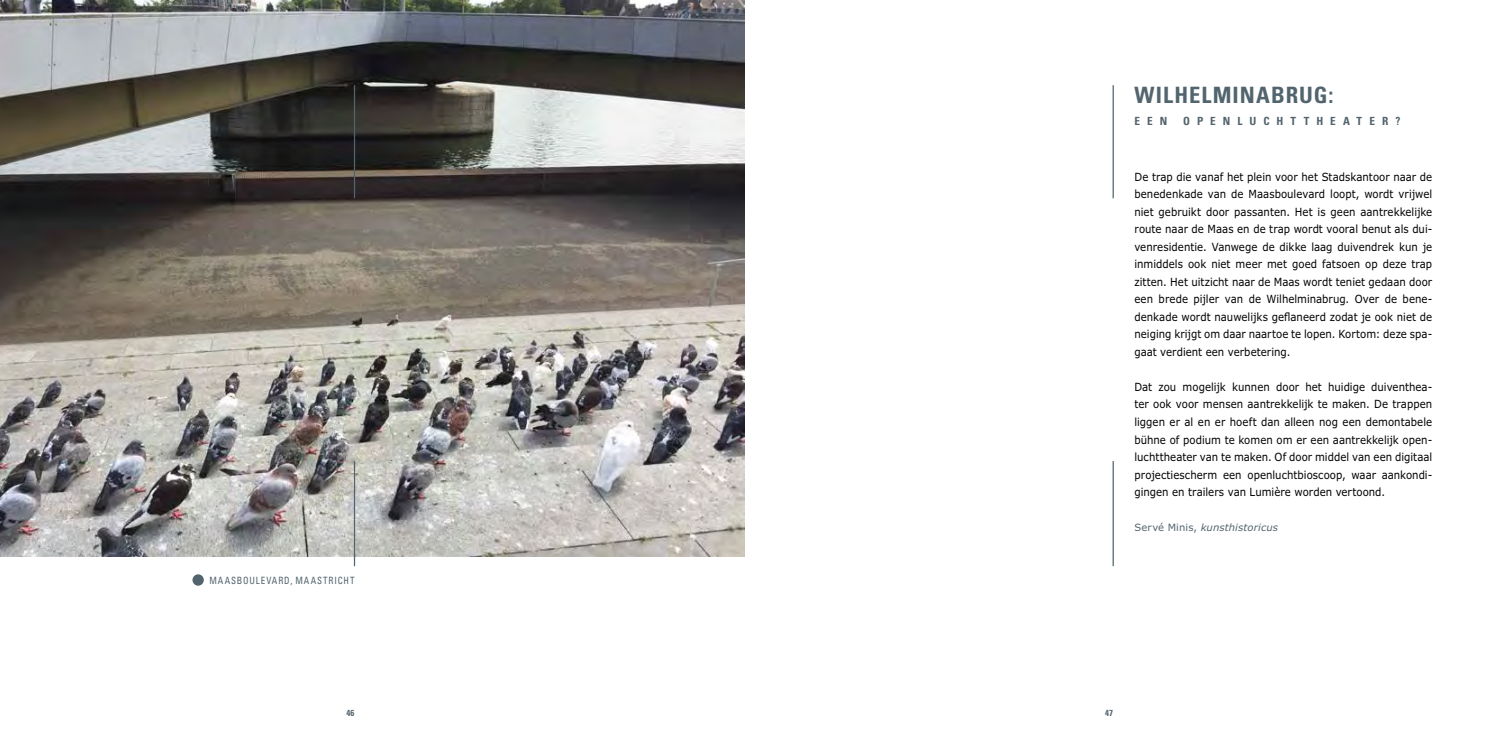
<style>
.page{position:relative;width:1489px;height:745px;background:#fff}
.page>*{position:absolute;margin:0;border:0;box-sizing:border-box;transform-origin:0 0}
.t1{font:700 condensed 22.5px "Univers";letter-spacing:.045em;color:#52646d}
.t2{font:11.25px/17.5px "Verdana Pro";letter-spacing:.005em;color:#000;text-align:justify;scale:.9 1}
.t3{font:700 condensed 11.25px "Univers";letter-spacing:.62em;color:#52646d}
.t4{font:italic 10px "Verdana Pro";letter-spacing:.01em;color:#52646d}
.t5{font:condensed 10px "Univers";letter-spacing:.1em;color:#52646d;scale:.9 1}
.t6{font:700 condensed 8.75px "Univers";color:#52646d}
.s1{font-style:normal}
</style>
<div class="page">
<img style="left:0;top:0;width:744px;height:555px">
<hr style="left:354px;top:460px;width:1px;height:105px;background:#52646d">
<hr style="left:354px;top:85px;width:1px;height:113px;background:#52646d">
<hr style="left:1112px;top:460px;width:1px;height:105px;background:#52646d">
<hr style="left:1112px;top:85px;width:1px;height:113px;background:#52646d">
<div style="left:192px;top:574px;width:12px;height:11px;background:#52646d;border-radius:50%"></div>
<p class="t5" style="left:209px;top:573px;width:163px">MAASBOULEVARD, MAASTRICHT</p>
<h1 class="t1" style="left:1134px;top:81px;width:200px">WILHELMINABRUG:</h1>
<p class="t3" style="left:1134px;top:114px;width:34px">EEN</p>
<p class="t3" style="left:1183px;top:114px;width:219px">OPENLUCHTTHEATER?</p>
<p class="t2" style="left:1134px;top:168px;width:332px">De trap die vanaf het plein voor het Stadskantoor naar de benedenkade van de Maasboulevard loopt, wordt vrijwel niet gebruikt door passanten. Het is geen aantrekkelijke route naar de Maas en de trap wordt vooral benut als dui&shy;venresidentie. Vanwege de dikke laag duivendrek kun je inmiddels ook niet meer met goed fatsoen op deze trap zitten. Het uitzicht naar de Maas wordt teniet gedaan door een brede pijler van de Wilhelminabrug. Over de bene&shy;denkade wordt nauwelijks geflaneerd zodat je ook niet de neiging krijgt om daar naartoe te lopen. Kortom: deze spa&shy;gaat verdient een verbetering.</p>
<p class="t2" style="left:1134px;top:378px;width:332px">Dat zou mogelijk kunnen door het huidige duiventhea&shy;ter ook voor mensen aantrekkelijk te maken. De trappen liggen er al en er hoeft dan alleen nog een demontabele bühne of podium te komen om er een aantrekkelijk open&shy;luchttheater van te maken. Of door middel van een digitaal projectiescherm een openluchtbioscoop, waar aankondi&shy;gingen en trailers van Lumière worden vertoond.</p>
<p class="t4" style="left:1134px;top:520px;width:145px"><span class="s1">Servé Minis,</span> kunsthistoricus</p>
<p class="t6" style="left:346px;top:707px;width:10px">46</p>
<p class="t6" style="left:1104px;top:707px;width:10px">47</p>
</div>
